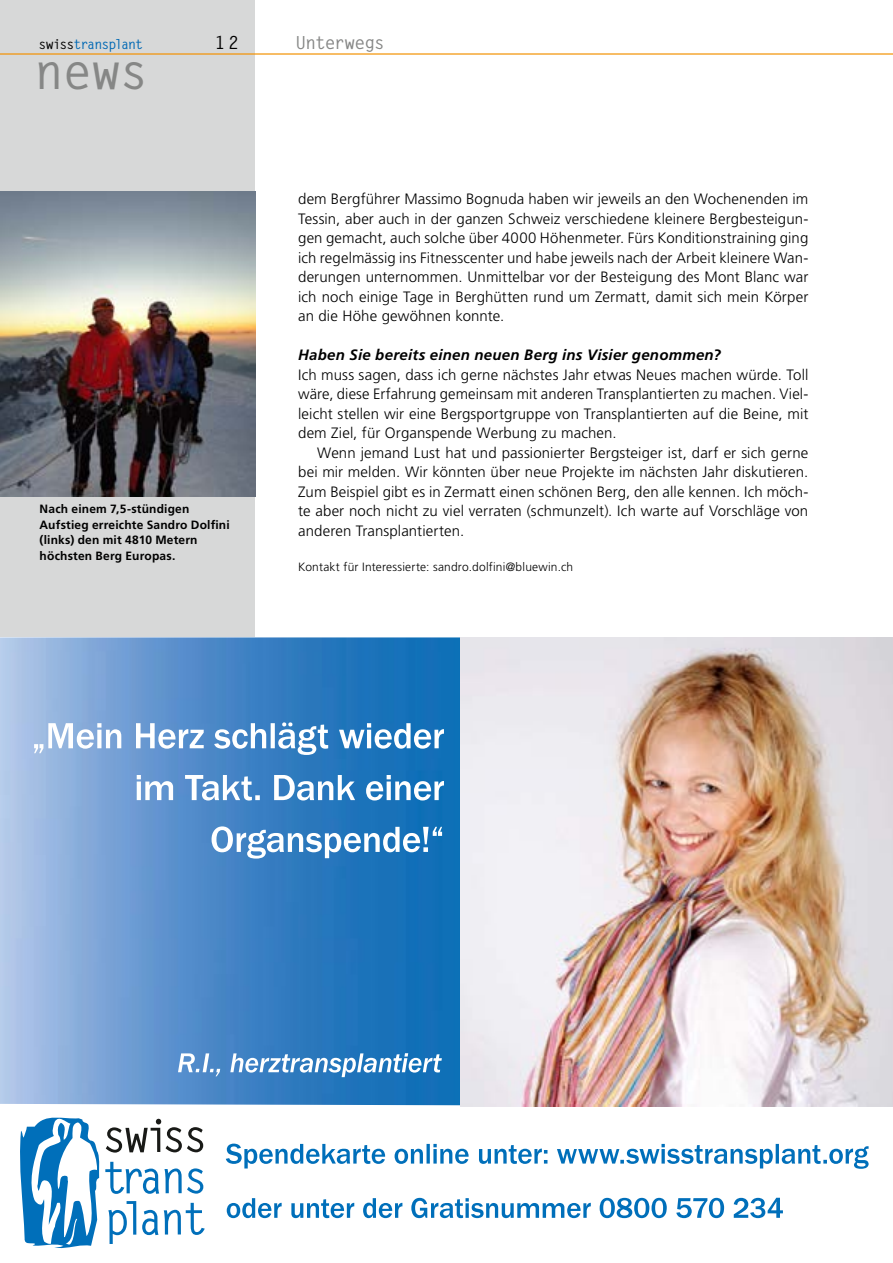
<style>
.page{position:relative;width:893px;height:1263px;background:#fff}
.page>*{position:absolute;margin:0;border:0;box-sizing:border-box;transform-origin:0 0}
.t1{font:700 49.5px "Letter Gothic Std";color:#868786}
.t2{font:700 18px "Letter Gothic Std";letter-spacing:-.055em;color:#868786}
.t3{font:700 18px "Letter Gothic Std";color:#000}
.t4{font:300 15px/19.5px "Frutiger";letter-spacing:.01em;color:#000;text-align:justify}
.t5{font:italic 700 15px "Frutiger";letter-spacing:.02em;color:#000}
.t6{font:700 13.5px "Letter Gothic Std";letter-spacing:-.08em;color:#0068b4}
.t7{font:700 12px/15.8px "Frutiger";letter-spacing:.015em;color:#000}
.t8{font:300 12px "Frutiger";letter-spacing:.015em;color:#000}
.s1{color:#000}
</style>
<div class="page">
<div style="left:0;top:0;width:255px;height:1263px;background:#d7d8d8"></div>
<hr style="left:0;top:53px;width:893px;height:2px;background:#f39100">
<img style="left:0;top:191px;width:255px;height:305px">
<div style="left:0;top:637px;width:893px;height:626px;background:#fff"></div>
<img style="left:0;top:637px;width:460px;height:468px">
<svg style="left:34px;top:723px;width:87px;height:30px"></svg>
<svg style="left:136px;top:722px;width:308px;height:78px"></svg>
<svg style="left:212px;top:826px;width:230px;height:32px"></svg>
<svg style="left:178px;top:1053px;width:42px;height:23px"></svg>
<svg style="left:230px;top:1053px;width:212px;height:24px"></svg>
<img style="left:460px;top:637px;width:433px;height:469px">
<svg style="left:20px;top:1117px;width:185px;height:131px"></svg>
<svg style="left:226px;top:1143px;width:159px;height:25px"></svg>
<svg style="left:395px;top:1144px;width:74px;height:20px"></svg>
<svg style="left:479px;top:1145px;width:68px;height:19px"></svg>
<svg style="left:557px;top:1144px;width:312px;height:25px"></svg>
<svg style="left:227px;top:1198px;width:55px;height:20px"></svg>
<svg style="left:291px;top:1199px;width:63px;height:19px"></svg>
<svg style="left:363px;top:1198px;width:39px;height:20px"></svg>
<svg style="left:411px;top:1198px;width:180px;height:20px"></svg>
<svg style="left:600px;top:1198px;width:67px;height:20px"></svg>
<svg style="left:676px;top:1198px;width:48px;height:20px"></svg>
<svg style="left:734px;top:1198px;width:49px;height:20px"></svg>
<p class="t6" style="left:38px;top:36px;width:106px"><span class="s1">swiss</span>transplant</p>
<p class="t3" style="left:215px;top:31px;width:26px">12</p>
<h1 class="t1" style="left:34px;top:41px;width:116px">news</h1>
<p class="t7" style="left:40px;top:501px;width:192px">Nach einem 7,5-stündigen<br>Aufstieg erreichte Sandro Dolfini (links) den mit 4810 Metern höchsten Berg Europas.</p>
<p class="t2" style="left:296px;top:31px;width:91px">Unterwegs</p>
<p class="t4" style="left:298px;top:189px;width:512px">dem Bergführer Massimo Bognuda haben wir jeweils an den Wochenenden im Tessin, aber auch in der ganzen Schweiz verschiedene kleinere Bergbesteigun&shy;gen gemacht, auch solche über 4000 Höhenmeter. Fürs Konditionstraining ging ich regelmässig ins Fitnesscenter und habe jeweils nach der Arbeit kleinere Wan&shy;derungen unternommen. Unmittelbar vor der Besteigung des Mont Blanc war ich noch einige Tage in Berghütten rund um Zermatt, damit sich mein Körper an die Höhe gewöhnen konnte.</p>
<p class="t5" style="left:298px;top:346px;width:424px">Haben Sie bereits einen neuen Berg ins Visier genommen?</p>
<p class="t4" style="left:298px;top:365px;width:512px">Ich muss sagen, dass ich gerne nächstes Jahr etwas Neues machen würde. Toll wäre, diese Erfahrung gemeinsam mit anderen Transplantierten zu machen. Viel&shy;leicht stellen wir eine Bergsportgruppe von Transplantierten auf die Beine, mit dem Ziel, für Organspende Werbung zu machen.</p>
<p class="t4" style="left:298px;top:443px;width:512px;text-indent:19px">Wenn jemand Lust hat und passionierter Bergsteiger ist, darf er sich gerne bei mir melden. Wir könnten über neue Projekte im nächsten Jahr diskutieren.<br>Zum Beispiel gibt es in Zermatt einen schönen Berg, den alle kennen. Ich möch&shy;te aber noch nicht zu viel verraten (schmunzelt). Ich warte auf Vorschläge von anderen Transplantierten.</p>
<p class="t8" style="left:298px;top:560px;width:277px">Kontakt für Interessierte: sandro.dolfini@bluewin.ch</p>
</div>
